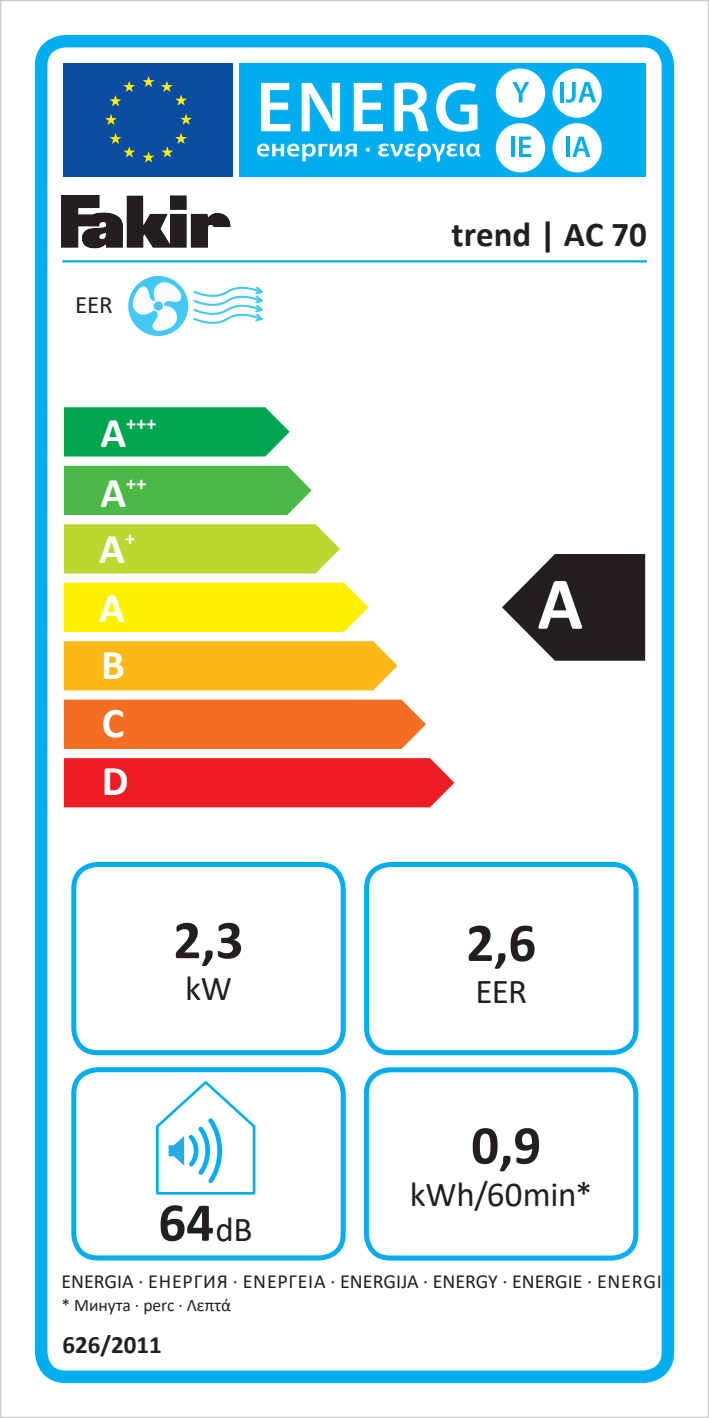
<style>
.page{position:relative;width:709px;height:1418px;background:#fff}
.page>*{position:absolute;margin:0;border:0;box-sizing:border-box;transform-origin:0 0}
.t1{font:700 75px "Calibri";color:#fff}
.t2{font:700 55px "Calibri";color:#231f20}
.t3{font:700 42.5px/58px "Calibri";color:#fff;text-align:justify}
.t4{font:35px "Calibri";letter-spacing:-.01em;color:#231f20}
.t5{font:700 35px "Calibri";color:#231f20}
.t6{font:700 25px "Calibri";color:#231f20}
.t7{font:25px "Calibri";color:#231f20}
.t8{font:20px "Calibri";color:#231f20}
.t9{font:700 20px "Calibri";color:#fff}
.t10{font:17.5px "Calibri";color:#231f20}
.s1{font-size:42.5px}
</style>
<div class="page">
<hr style="left:62px;top:260px;width:585px;height:2px;background:#00aeef">
<div style="left:63px;top:63px;width:170px;height:114px;background:#0d4da1"></div>
<div style="left:239px;top:63px;width:406px;height:114px;background:#00aeef"></div>
<svg style="left:161px;top:81px;width:26px;height:25px"></svg>
<svg style="left:143px;top:76px;width:11px;height:11px"></svg>
<svg style="left:109px;top:81px;width:26px;height:25px"></svg>
<svg style="left:105px;top:114px;width:12px;height:11px"></svg>
<svg style="left:110px;top:133px;width:25px;height:25px"></svg>
<svg style="left:143px;top:151px;width:11px;height:12px"></svg>
<svg style="left:161px;top:133px;width:26px;height:24px"></svg>
<svg style="left:180px;top:113px;width:12px;height:12px"></svg>
<svg style="left:261px;top:83px;width:29px;height:48px"></svg>
<svg style="left:301px;top:83px;width:39px;height:48px"></svg>
<svg style="left:354px;top:83px;width:29px;height:48px"></svg>
<svg style="left:394px;top:82px;width:34px;height:49px"></svg>
<svg style="left:436px;top:82px;width:41px;height:50px"></svg>
<svg style="left:257px;top:144px;width:100px;height:17px"></svg>
<svg style="left:366px;top:148px;width:4px;height:4px"></svg>
<svg style="left:378px;top:144px;width:102px;height:17px"></svg>
<div style="left:496px;top:69px;width:49px;height:49px;background:#fff;border-radius:50%"></div>
<svg style="left:512px;top:82px;width:17px;height:20px"></svg>
<div style="left:552px;top:69px;width:49px;height:49px;background:#fff;border-radius:50%"></div>
<div style="left:496px;top:123px;width:49px;height:49px;background:#fff;border-radius:50%"></div>
<hr style="left:511px;top:137px;width:4px;height:20px;background:#00aeef">
<svg style="left:519px;top:137px;width:12px;height:20px"></svg>
<div style="left:552px;top:123px;width:49px;height:49px;background:#fff;border-radius:50%"></div>
<hr style="left:560px;top:82px;width:3px;height:20px;background:#00aeef">
<svg style="left:566px;top:82px;width:30px;height:21px"></svg>
<hr style="left:566px;top:137px;width:3px;height:20px;background:#00aeef">
<svg style="left:572px;top:137px;width:18px;height:20px"></svg>
<div style="left:35px;top:35px;width:639px;height:1347px;border:12px solid #00aeef;border-radius:25px"></div>
<div style="left:364px;top:862px;width:274px;height:193px;border:5px solid #00aeef;border-radius:24px"></div>
<div style="left:71px;top:1067px;width:275px;height:193px;border:5px solid #00aeef;border-radius:24px"></div>
<svg style="left:156px;top:1081px;width:99px;height:114px"></svg>
<div style="left:364px;top:1067px;width:274px;height:193px;border:5px solid #00aeef;border-radius:24px"></div>
<div style="left:71px;top:862px;width:275px;height:193px;border:5px solid #00aeef;border-radius:24px"></div>
<div style="left:64px;top:582px;width:304px;height:50px;background:#fff101"></div>
<div style="left:64px;top:524px;width:276px;height:49px;background:#bed630"></div>
<div style="left:64px;top:466px;width:248px;height:49px;background:#4cb848"></div>
<svg style="left:64px;top:407px;width:226px;height:49px;background:#0eaa59"></svg>
<div style="left:64px;top:641px;width:333px;height:49px;background:#fcb814"></div>
<svg style="left:64px;top:699px;width:362px;height:50px;background:#f3742b"></svg>
<div style="left:64px;top:758px;width:390px;height:49px;background:#ee1d23"></div>
<div style="left:128px;top:276px;width:60px;height:60px;border:2px solid #44c8f4;border-radius:50%"></div>
<svg style="left:130px;top:281px;width:56px;height:54px"></svg>
<div style="left:153px;top:301px;width:11px;height:10px;background:#44c8f4;border-radius:50%"></div>
<div style="left:152px;top:300px;width:12px;height:12px;border:1px solid #fff;border-radius:50%"></div>
<svg style="left:193px;top:286px;width:70px;height:38px"></svg>
<svg style="left:502px;top:554px;width:143px;height:106px"></svg>
<img style="left:62px;top:195px;width:168px;height:54px">
<p class="t7" style="left:75px;top:287px;width:39px">EER</p>
<p class="t9" style="left:100px;top:409px;width:58px"><span class="s1">A</span>+++</p>
<p class="t9" style="left:100px;top:469px;width:47px"><span class="s1">A</span>++</p>
<h3 class="t3" style="left:99px;top:519px;width:37px">A<sup>+</sup></h3>
<h3 class="t3" style="left:99px;top:578px;width:27px">A</h3>
<h3 class="t3" style="left:101px;top:635px;width:29px">B C D</h3>
<h3 class="t5" style="left:451px;top:210px;width:197px">trend | AC 70</h3>
<h1 class="t1" style="left:537px;top:550px;width:47px">A</h1>
<h2 class="t2" style="left:173px;top:901px;width:71px">2,3</h2>
<h2 class="t2" style="left:466px;top:903px;width:71px">2,6</h2>
<h3 class="t4" style="left:185px;top:964px;width:48px">kW</h3>
<h3 class="t4" style="left:475px;top:967px;width:53px">EER</h3>
<h2 class="t2" style="left:471px;top:1106px;width:71px">0,9</h2>
<h2 class="t2" style="left:158px;top:1183px;width:57px">64</h2>
<h3 class="t4" style="left:215px;top:1204px;width:39px">dB</h3>
<h3 class="t4" style="left:410px;top:1169px;width:184px">kWh/60min*</h3>
<p class="t8" style="left:61px;top:1267px;width:602px">ENERGIA · ЕНЕРГИЯ · ΕΝΕΡΓΕΙΑ · ENERGIJA · ENERGY · ENERGIE · ENERGI</p>
<p class="t10" style="left:61px;top:1292px;width:171px">* Минута · perc · Λεπτά</p>
<p class="t6" style="left:62px;top:1326px;width:101px">626/2011</p>
</div>
